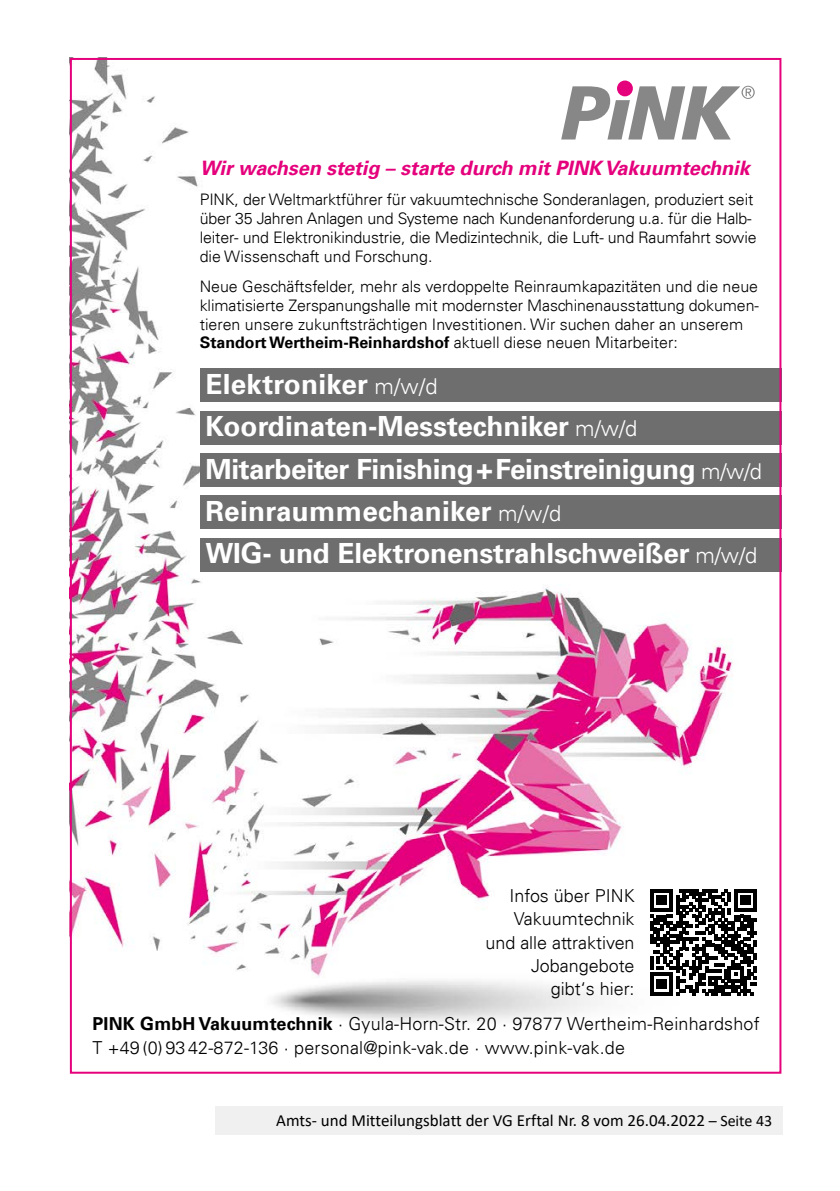
<style>
.page{position:relative;width:840px;height:1191px;background:#fff}
.page>*{position:absolute;margin:0;border:0;box-sizing:border-box;transform-origin:0 0}
.t1{font:700 27.8px "Univers";letter-spacing:-.005em;color:#fff}
.t2{font:italic 700 19.8px "Univers";letter-spacing:-.005em;color:#e5007c}
.t3{font:300 18px/23.2px "Univers";color:#000}
.t4{font:17px "Calibri";color:#000}
.t5{font:300 16px/18.8px "Univers";letter-spacing:-.01em;color:#000}
.s1{font-weight:700}
.s2{font-weight:300;font-size:21.8px}
.s3{font-size:16px}
</style>
<div class="page">
<img style="left:73px;top:61px;width:696px;height:961px">
<div style="left:616px;top:81px;width:16px;height:15px;background:#e5007c;border-radius:50%"></div>
<svg style="left:561px;top:86px;width:193px;height:53px"></svg>
<svg style="left:650px;top:889px;width:106px;height:106px"></svg>
<div style="left:200px;top:410px;width:581px;height:34px;background:#6e6e6e"></div>
<div style="left:200px;top:495px;width:581px;height:34px;background:#6e6e6e"></div>
<div style="left:200px;top:453px;width:581px;height:34px;background:#6e6e6e"></div>
<div style="left:200px;top:368px;width:581px;height:34px;background:#6e6e6e"></div>
<div style="left:200px;top:537px;width:581px;height:34px;background:#6e6e6e"></div>
<div style="left:215px;top:1106px;width:567px;height:28px;background:#f0f0f0"></div>
<p class="t2" style="left:200px;top:156px;width:551px">Wir wachsen stetig – starte durch mit PINK Vakuumtechnik</p>
<p class="t5" style="left:200px;top:190px;width:558px">PINK, der Weltmarktführer für vakuumtechnische Sonderanlagen, produziert seit über 35 Jahren Anlagen und Systeme nach Kundenanforderung u.a. für die Halb&shy;leiter- und Elektronikindustrie, die Medizintechnik, die Luft- und Raumfahrt sowie die Wissenschaft und Forschung.</p>
<p class="t5" style="left:200px;top:277px;width:560px">Neue Geschäftsfelder, mehr als verdoppelte Reinraumkapazitäten und die neue klimatisierte Zerspanungshalle mit modernster Maschinenausstattung dokumen&shy;tieren unsere zukunftsträchtigen Investitionen. Wir suchen daher an unserem <span class="s1">Standort Wertheim-Reinhardshof</span> aktuell diese neuen Mitarbeiter:</p>
<h1 class="t1" style="left:205px;top:368px;width:233px">Elektroniker <span class="s2">m/w/d</span></h1>
<h1 class="t1" style="left:205px;top:410px;width:433px">Koordinaten-Messtechniker <span class="s2">m/w/d</span></h1>
<h1 class="t1" style="left:205px;top:453px;width:558px">Mitarbeiter Finishing+Feinstreinigung <span class="s2">m/w/d</span></h1>
<h1 class="t1" style="left:205px;top:495px;width:357px">Reinraummechaniker <span class="s2">m/w/d</span></h1>
<h1 class="t1" style="left:205px;top:537px;width:553px">WIG- und Elektronenstrahlschweißer <span class="s2">m/w/d</span></h1>
<p class="t3" style="left:485px;top:884px;width:151px;text-align:right">Infos über PINK<br>Vakuumtechnik und alle attraktiven<br>Jobangebote gibt‘s hier:</p>
<p class="t3" style="left:92px;top:1012px;width:668px;line-height:23.8px"><span class="s1">PINK GmbH Vakuumtechnik</span> · Gyula-Horn-Str. 20 · 97877 Wertheim-Reinhardshof<br>T +49 (0) 93 42-872-136 · personal@pink-vak.de · www.pink-vak.de</p>
<p class="t4" style="left:276px;top:1109px;width:497px">Amts- und Mitteilungsblatt der VG Erftal Nr. 8 vom 26.04.2022 <span class="s3">– Seite 43</span></p>
</div>
